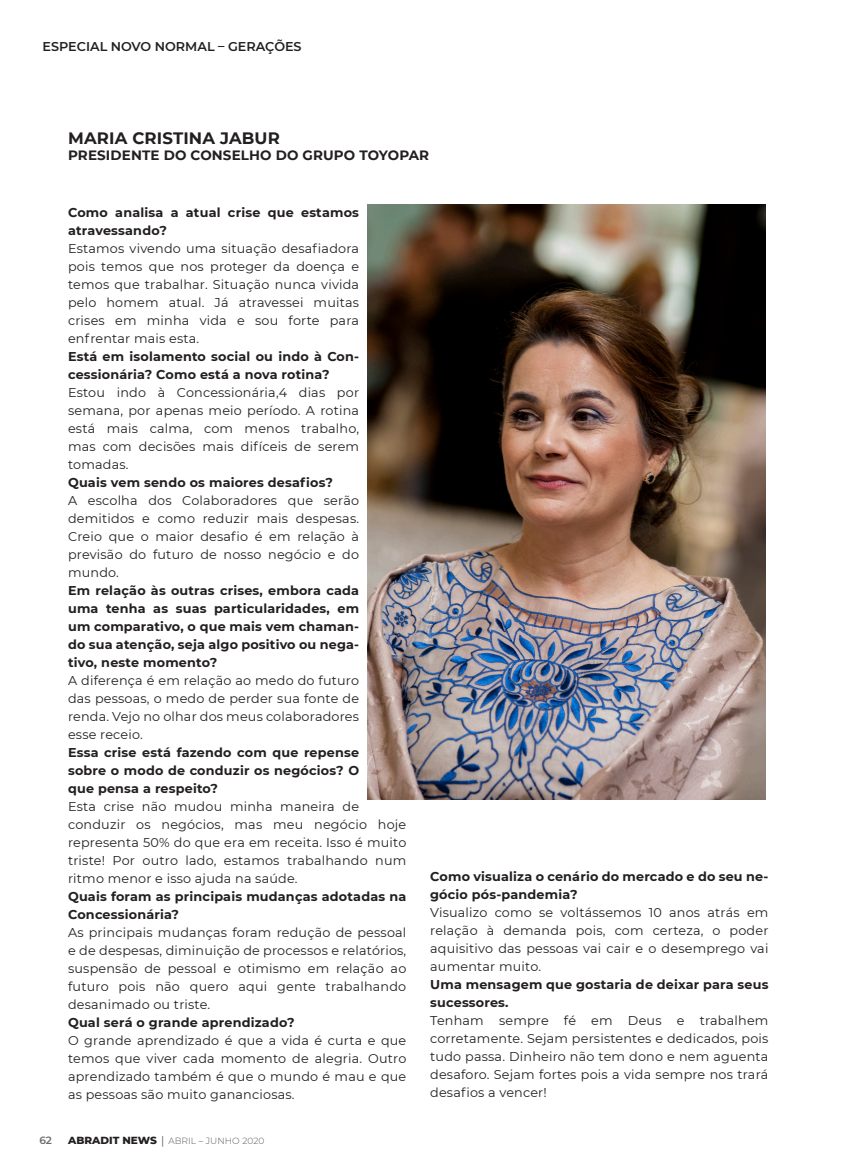
<style>
.page{position:relative;width:851px;height:1170px;background:#fff}
.page>*{position:absolute;margin:0;border:0;box-sizing:border-box;transform-origin:0 0}
.vinheta_entretítulo{font:700 16.5px "Montserrat";letter-spacing:.01em;color:#231f20}
.vinheta_entretítulo-2{font:700 13.5px "Montserrat";letter-spacing:.01em;color:#231f20}
.Paragraph_Style_2{font:12.75px/18px "Montserrat";letter-spacing:.015em;color:#231f20;text-align:justify}
.Paragraph_Style_1{font:700 12.75px/18px "Montserrat";letter-spacing:.015em;color:#231f20}
.t1{font:600 12.75px "Montserrat";color:#231f20}
.t2{font:600 10.5px "Montserrat";color:#6c6d70}
.t3{font:300 9px "Montserrat";letter-spacing:.01em;color:#57585a}
.s1{font-weight:800;font-size:10.5px;color:#231f20}
.s2{font-family:"Myriad Pro";font-weight:400;font-size:10.5px}
</style>
<div class="page">
<img style="left:367px;top:204px;width:398px;height:595px">
<p class="t1" style="left:43px;top:38px;width:260px">ESPECIAL NOVO NORMAL – GERAÇÕES</p>
<p class="vinheta_entretítulo" style="left:68px;top:126px;width:213px">MARIA CRISTINA JABUR</p>
<p class="vinheta_entretítulo-2" style="left:68px;top:146px;width:362px">PRESIDENTE DO CONSELHO DO GRUPO TOYOPAR</p>
<p class="Paragraph_Style_1" style="left:68px;top:202px;width:292px">Como analisa a atual crise que estamos atravessando?</p>
<p class="Paragraph_Style_2" style="left:68px;top:238px;width:292px">Estamos vivendo uma situação desafiadora pois temos que nos proteger da doença e temos que trabalhar. Situação nunca vivida pelo homem atual. Já atravessei muitas crises em minha vida e sou forte para enfrentar mais esta.</p>
<p class="Paragraph_Style_1" style="left:68px;top:346px;width:292px">Está em isolamento social ou indo à Con&shy;cessionária? Como está a nova rotina?</p>
<p class="Paragraph_Style_2" style="left:68px;top:382px;width:292px">Estou indo à Concessionária,4 dias por semana, por apenas meio período. A rotina está mais calma, com menos trabalho, mas com decisões mais difíceis de serem tomadas.</p>
<p class="Paragraph_Style_1" style="left:68px;top:472px;width:266px">Quais vem sendo os maiores desafios?</p>
<p class="Paragraph_Style_2" style="left:68px;top:490px;width:292px">A escolha dos Colaboradores que serão demitidos e como reduzir mais despesas.<br>Creio que o maior desafio é em relação à previsão do futuro de nosso negócio e do mundo.</p>
<p class="Paragraph_Style_1" style="left:68px;top:580px;width:292px;text-align:justify">Em relação às outras crises, embora cada uma tenha as suas particularidades, em um comparativo, o que mais vem chaman&shy;do sua atenção, seja algo positivo ou nega&shy;tivo, neste momento?</p>
<p class="Paragraph_Style_2" style="left:68px;top:670px;width:292px">A diferença é em relação ao medo do futuro das pessoas, o medo de perder sua fonte de renda. Vejo no olhar dos meus colaboradores esse receio.</p>
<p class="Paragraph_Style_1" style="left:68px;top:742px;width:292px;text-align:justify">Essa crise está fazendo com que repense sobre o modo de conduzir os negócios? O que pensa a respeito?</p>
<p class="Paragraph_Style_2" style="left:68px;top:796px;width:340px;text-align:left">Esta crise não mudou minha maneira de conduzir os negócios, mas meu negócio hoje representa 50% do que era em receita. Isso é muito triste! Por outro lado, estamos trabalhando num ritmo menor e isso ajuda na saúde.</p>
<p class="Paragraph_Style_1" style="left:68px;top:886px;width:340px">Quais foram as principais mudanças adotadas na<br>Concessionária?</p>
<p class="Paragraph_Style_2" style="left:68px;top:922px;width:340px">As principais mudanças foram redução de pessoal e de despesas, diminuição de processos e relatórios, suspensão de pessoal e otimismo em relação ao futuro pois não quero aqui gente trabalhando desanimado ou triste.</p>
<p class="Paragraph_Style_1" style="left:68px;top:1012px;width:228px">Qual será o grande aprendizado?</p>
<p class="Paragraph_Style_2" style="left:68px;top:1030px;width:340px">O grande aprendizado é que a vida é curta e que temos que viver cada momento de alegria. Outro aprendizado também é que o mundo é mau e que as pessoas são muito gananciosas.</p>
<p class="t2" style="left:39px;top:1133px;width:14px">62</p>
<p class="t3" style="left:68px;top:1134px;width:198px"><span class="s1">ABRADIT NEWS</span> <span class="s2">|</span> ABRIL – JUNHO 2020</p>
<p class="Paragraph_Style_1" style="left:430px;top:866px;width:340px">Como visualiza o cenário do mercado e do seu ne&shy;gócio pós-pandemia?</p>
<p class="Paragraph_Style_2" style="left:430px;top:902px;width:340px">Visualizo como se voltássemos 10 anos atrás em relação à demanda pois, com certeza, o poder aquisitivo das pessoas vai cair e o desemprego vai aumentar muito.</p>
<p class="Paragraph_Style_1" style="left:430px;top:974px;width:340px">Uma mensagem que gostaria de deixar para seus sucessores.</p>
<p class="Paragraph_Style_2" style="left:430px;top:1010px;width:340px">Tenham sempre fé em Deus e trabalhem corretamente. Sejam persistentes e dedicados, pois tudo passa. Dinheiro não tem dono e nem aguenta desaforo. Sejam fortes pois a vida sempre nos trará desafios a vencer!</p>
</div>
